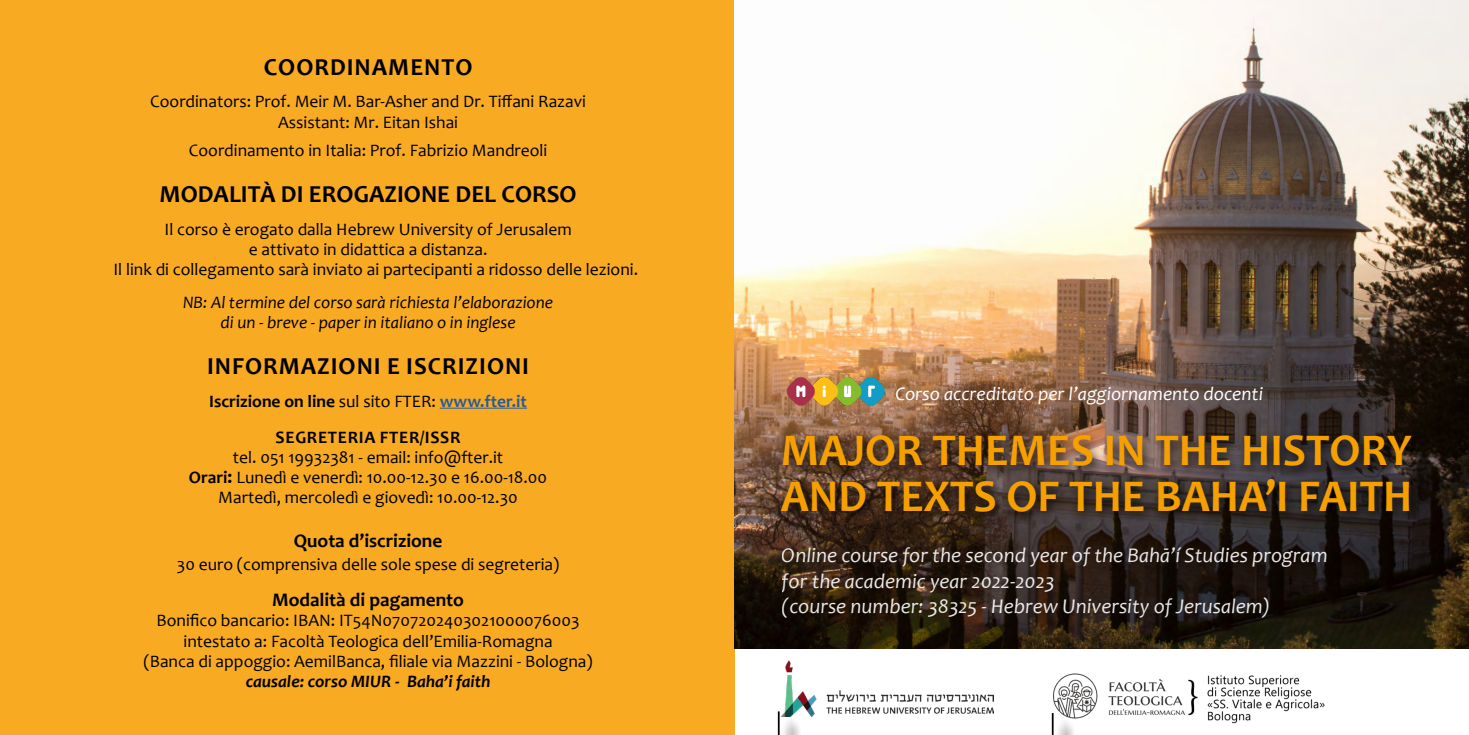
<style>
.page{position:relative;width:1469px;height:735px;background:#fff}
.page>*{position:absolute;margin:0;border:0;box-sizing:border-box;transform-origin:0 0}
.t1{font:700 45.5px/45.5px "Candara";color:#f6a000}
.t2{font:700 24.5px "Candara";letter-spacing:.04em;color:#000}
.t3{font:700 24.5px "Candara";color:#000}
.t4{font:italic 21px/25.2px "Candara";color:#fff}
.t5{font:italic 19.25px "Candara";color:#fff}
.t6{font:700 19.25px "Candara";color:#000}
.t7{font:17.5px/20.1px "Candara";color:#000;text-align:center}
.t8{font:italic 17.5px/20.1px "Candara";color:#000;text-align:center}
.t9{font:700 17.5px/35.7px "Candara";color:#000;text-align:center}
.t10{font:italic 700 17.5px "Candara";color:#000}
.s1{font-weight:400}
.s2{color:#275b9b}
.s3{font-weight:700}
.s4{font-weight:700;font-size:19.25px}
</style>
<div class="page">
<div style="left:0;top:0;width:734px;height:734px;background:#f8aa23"></div>
<img style="left:734px;top:0;width:734px;height:648px">
<hr style="left:440px;top:407px;width:87px;height:1px;background:#275b9b">
<img style="left:783px;top:370px;width:105px;height:36px">
<img style="left:1053px;top:673px;width:272px;height:52px">
<img style="left:777px;top:660px;width:216px;height:56px">
<div style="left:1054px;top:716px;width:21px;height:18px;background:#000;opacity:.75"></div>
<hr style="left:1051px;top:712px;width:2px;height:22px;background:#000">
<div style="left:780px;top:714px;width:21px;height:20px;background:#000;opacity:.75"></div>
<svg style="left:778px;top:711px;width:1px;height:23px"></svg>
<div style="left:774px;top:429px;width:649px;height:97px;background:#000;opacity:.75"></div>
<h2 class="t2" style="left:264px;top:51px;width:210px">COORDINAMENTO</h2>
<p class="t7" style="left:150px;top:91px;width:437px;line-height:21px">Coordinators: Prof. Meir M. Bar-Asher and Dr. Tiffani Razavi<br>Assistant: Mr. Eitan Ishai</p>
<p class="t7" style="left:189px;top:140px;width:360px">Coordinamento in Italia: Prof. Fabrizio Mandreoli</p>
<h2 class="t3" style="left:160px;top:179px;width:418px">MODALITÀ DI EROGAZIONE DEL CORSO</h2>
<p class="t7" style="left:164px;top:219px;width:408px">Il corso è erogato dalla Hebrew University of Jerusalem</p>
<p class="t7" style="left:249px;top:239px;width:240px">e attivato in didattica a distanza.</p>
<p class="t7" style="left:113px;top:259px;width:526px">Il link di collegamento sarà inviato ai partecipanti a ridosso delle lezioni.</p>
<p class="t8" style="left:183px;top:292px;width:371px">NB: Al termine del corso sarà richiesta l’elaborazione di un - breve - paper in italiano o in inglese</p>
<h2 class="t2" style="left:207px;top:351px;width:323px">INFORMAZIONI E ISCRIZIONI</h2>
<p class="t9" style="left:209px;top:383px;width:319px">Iscrizione on line <span class="s1">sul sito FTER:</span> <span class="s2">www.fter.it<br></span>SEGRETERIA FTER/ISSR</p>
<p class="t7" style="left:189px;top:447px;width:360px">tel. 051 19932381 - email: info@fter.it<br><span class="s3">Orari</span><span class="s4">:</span> Lunedì e venerdì: 10.00-12.30 e 16.00-18.00<br>Martedì, mercoledì e giovedì: 10.00-12.30</p>
<p class="t6" style="left:294px;top:528px;width:150px">Quota d’iscrizione</p>
<p class="t7" style="left:177px;top:554px;width:384px">30 euro (comprensiva delle sole spese di segreteria)</p>
<p class="t6" style="left:272px;top:587px;width:193px">Modalità di pagamento</p>
<p class="t7" style="left:144px;top:610px;width:450px">Bonifico bancario: IBAN: IT54N0707202403021000076003 intestato a: Facoltà Teologica dell’Emilia-Romagna<br>(Banca di appoggio: AemilBanca, filiale via Mazzini - Bologna)</p>
<p class="t10" style="left:246px;top:669px;width:246px">causale: corso MIUR - Baha’i faith</p>
<p class="t5" style="left:895px;top:381px;width:369px">Corso accreditato per l’aggiornamento docenti</p>
<h1 class="t1" style="left:780px;top:426px;width:633px">MAJOR THEMES IN THE HISTORY<br>AND TEXTS OF THE BAHA’I FAITH</h1>
<p class="t4" style="left:782px;top:542px;width:547px">Online course for the second year of the Bahā’í Studies program for the academic year 2022-2023<br>(course number: 38325 - Hebrew University of Jerusalem)</p>
</div>
